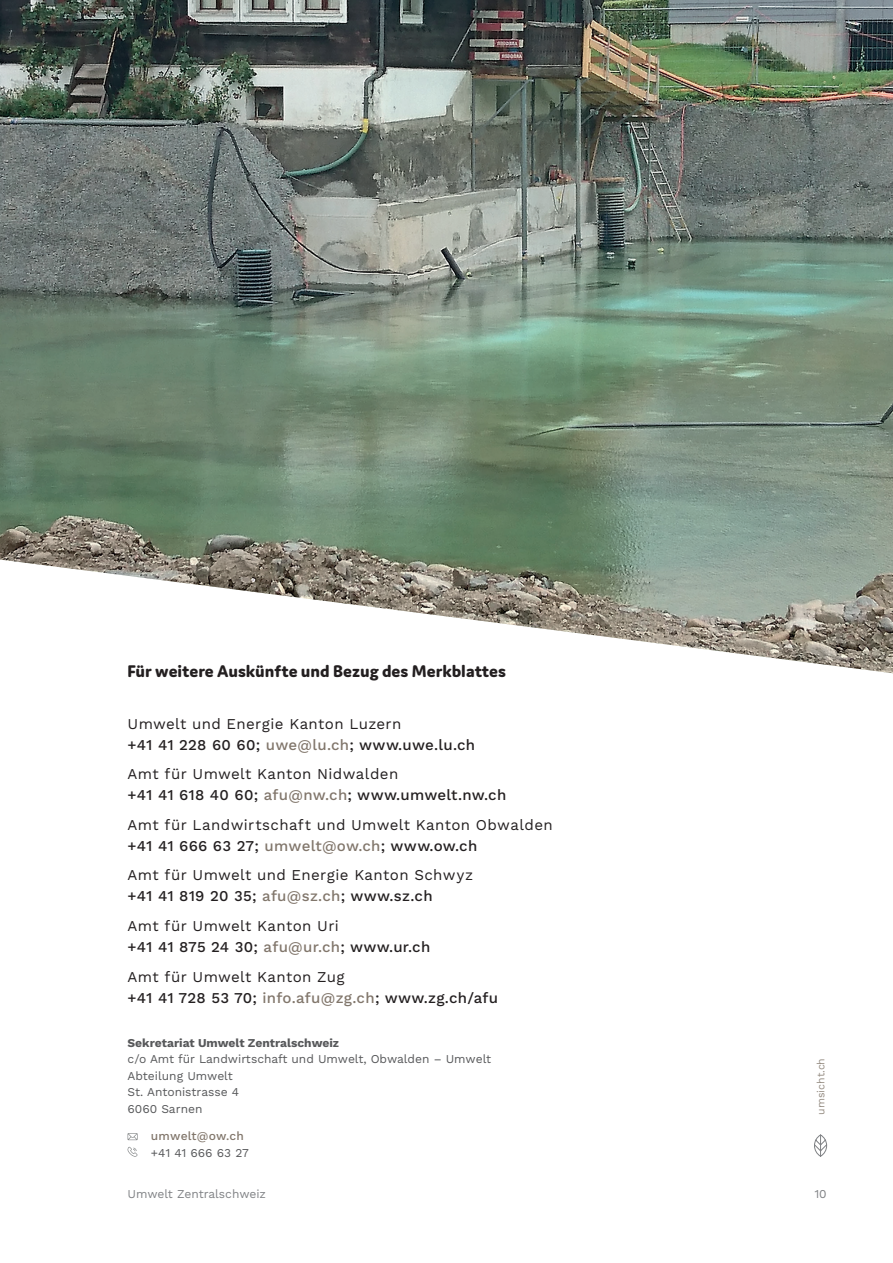
<style>
.page{position:relative;width:893px;height:1263px;background:#fff}
.page>*{position:absolute;margin:0;border:0;box-sizing:border-box;transform-origin:0 0}
.t1{font:800 18px "Domus";color:#231f20}
.t2{font:15px/21px "Work Sans";letter-spacing:.025em;color:#231f20}
.t3{font:500 15px/21px "Work Sans";letter-spacing:.02em;color:#231f20}
.t4{font:12px/16.5px "Work Sans";color:#57585a}
.t5{font:700 12px "Work Sans";color:#57585a}
.t6{font:12px "Work Sans";color:#808285}
.t7{font:500 12px "Work Sans";letter-spacing:.015em;color:#81766b}
.t8{font:10.5px "Work Sans";color:#938a80}
.s1{font-weight:500}
.s2{font-weight:500;color:#81766b}
.s3{font-weight:400}
.s4{color:#81766b}
</style>
<div class="page">
<img style="left:0;top:0;width:893px;height:673px">
<svg style="left:814px;top:1134px;width:14px;height:23px"></svg>
<svg style="left:128px;top:1133px;width:10px;height:7px"></svg>
<svg style="left:128px;top:1147px;width:9px;height:10px"></svg>
<p class="t1" style="left:128px;top:661px;width:380px">Für weitere Auskünfte und Bezug des Merkblattes</p>
<p class="t2" style="left:128px;top:714px;width:349px">Umwelt und Energie Kanton Luzern<br><span class="s1">+41 41 228 60 60;</span> <span class="s2">uwe@lu.ch</span><span class="s1">; www.uwe.lu.ch</span></p>
<p class="t3" style="left:128px;top:764px;width:380px"><span class="s3">Amt für Umwelt Kanton Nidwalden<br></span>+41 41 618 40 60; <span class="s4">afu@nw.ch</span>; www.umwelt.nw.ch</p>
<p class="t2" style="left:128px;top:815px;width:427px">Amt für Landwirtschaft und Umwelt Kanton Obwalden <span class="s1">+41 41 666 63 27;</span> <span class="s2">umwelt@ow.ch</span><span class="s1">; www.ow.ch</span></p>
<p class="t2" style="left:128px;top:865px;width:347px">Amt für Umwelt und Energie Kanton Schwyz <span class="s1">+41 41 819 20 35;</span> <span class="s2">afu@sz.ch</span><span class="s1">; www.sz.ch</span></p>
<p class="t3" style="left:128px;top:916px;width:304px"><span class="s3">Amt für Umwelt Kanton Uri<br></span>+41 41 875 24 30; <span class="s4">afu@ur.ch</span>; www.ur.ch</p>
<p class="t3" style="left:128px;top:966px;width:372px"><span class="s3">Amt für Umwelt Kanton Zug<br></span>+41 41 728 53 70; <span class="s4">info.afu@zg.ch</span>; www.zg.ch/afu</p>
<p class="t5" style="left:128px;top:1036px;width:213px">Sekretariat Umwelt Zentralschweiz</p>
<p class="t4" style="left:128px;top:1051px;width:365px">c/o Amt für Landwirtschaft und Umwelt, Obwalden – Umwelt<br>Abteilung Umwelt<br>St. Antonistrasse 4<br>6060 Sarnen</p>
<p class="t7" style="left:151px;top:1129px;width:94px">umwelt@ow.ch</p>
<p class="t4" style="left:151px;top:1145px;width:99px">+41 41 666 63 27</p>
<p class="t8" style="left:815px;top:1115px;width:58px;rotate:-90deg">umsicht.ch</p>
<p class="t6" style="left:128px;top:1187px;width:140px">Umwelt Zentralschweiz</p>
<p class="t6" style="left:814px;top:1187px;width:14px">10</p>
</div>
